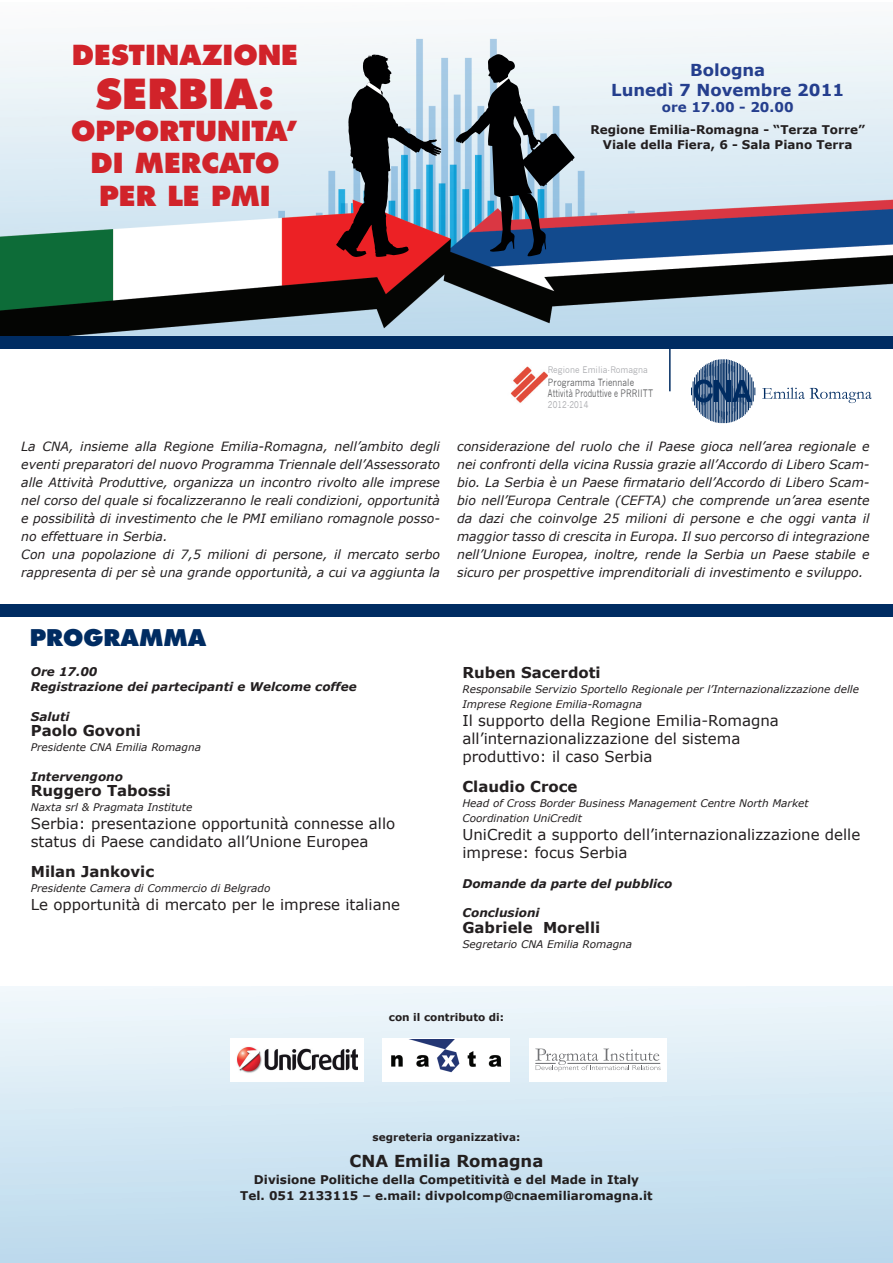
<style>
.page{position:relative;width:893px;height:1263px;background:#fff}
.page>*{position:absolute;margin:0;border:0;box-sizing:border-box;transform-origin:0 0}
.t1{font:800 40.5px "Futura";color:#d1232a}
.t2{font:800 27px "Futura";color:#d1232a}
.t3{font:800 22.5px "Futura";color:#002c62}
.t4{font:700 16.5px "Verdana";color:#231f20}
.t5{font:700 16.5px "Verdana";color:#253f8e}
.t6{font:15px/18px "Verdana";color:#231f20}
.t7{font:700 15px "Verdana";color:#231f20}
.t8{font:700 13.5px "Verdana";color:#253f8e}
.t9{font:italic 12.75px/18px "Verdana";color:#231f20;text-align:justify}
.t10{font:700 12px "Verdana";color:#231f20}
.t11{font:italic 700 12px "Verdana";color:#231f20}
.t12{font:italic 10.5px/15px "Verdana";color:#231f20}
.t13{font:700 10.5px "Verdana";color:#231f20}
.t14{font:10.05px "News Gothic";letter-spacing:.01em;color:#57585a;scale:.73 1}
.t15{font:9.75px "News Gothic";letter-spacing:.01em;color:#57585a;scale:.85 1}
.t16{font:9.15px "News Gothic";letter-spacing:.01em;color:#a8a9ad;scale:.83 1}
.t17{font:8.85px "News Gothic";letter-spacing:.01em;color:#a8a9ad;scale:.94 1}
</style>
<div class="page">
<img style="left:0;top:32px;width:893px;height:304px">
<svg style="left:456px;top:52px;width:119px;height:205px"></svg>
<svg style="left:336px;top:54px;width:105px;height:203px"></svg>
<hr style="left:736px;top:362px;width:1px;height:58px;background:#002c62">
<hr style="left:734px;top:362px;width:1px;height:59px;background:#002c62">
<hr style="left:710px;top:362px;width:1px;height:59px;background:#002c62">
<hr style="left:712px;top:362px;width:1px;height:59px;background:#002c62">
<hr style="left:732px;top:361px;width:1px;height:61px;background:#002c62">
<hr style="left:713px;top:361px;width:1px;height:61px;background:#002c62">
<hr style="left:731px;top:360px;width:1px;height:62px;background:#002c62">
<hr style="left:729px;top:360px;width:1px;height:62px;background:#002c62">
<hr style="left:728px;top:360px;width:1px;height:63px;background:#002c62">
<hr style="left:726px;top:359px;width:1px;height:64px;background:#002c62">
<hr style="left:724px;top:359px;width:1px;height:64px;background:#002c62">
<hr style="left:723px;top:359px;width:1px;height:64px;background:#002c62">
<hr style="left:721px;top:359px;width:1px;height:64px;background:#002c62">
<hr style="left:720px;top:359px;width:1px;height:64px;background:#002c62">
<hr style="left:718px;top:360px;width:1px;height:63px;background:#002c62">
<hr style="left:717px;top:360px;width:1px;height:63px;background:#002c62">
<hr style="left:715px;top:360px;width:1px;height:62px;background:#002c62">
<svg style="left:691px;top:363px;width:65px;height:57px"></svg>
<svg style="left:762px;top:388px;width:110px;height:15px"></svg>
<hr style="left:669px;top:345px;width:2px;height:46px;background:#002c62">
<img style="left:510px;top:366px;width:38px;height:37px">
<div style="left:0;top:336px;width:893px;height:13px;background:#002c62"></div>
<div style="left:0;top:604px;width:893px;height:13px;background:#002c62"></div>
<div style="left:0;top:986px;width:893px;height:277px;background:linear-gradient(to bottom,#f0f7fb,#b9d8ec)"></div>
<div style="left:529px;top:1038px;width:137px;height:44px;background:#fff"></div>
<svg style="left:535px;top:1048px;width:126px;height:24px"></svg>
<hr style="left:567px;top:1063px;width:93px;height:1px;background:#6c6d70">
<div style="left:383px;top:1038px;width:127px;height:44px;background:linear-gradient(to right,#fff,#fff)"></div>
<img style="left:384px;top:1040px;width:125px;height:40px">
<div style="left:230px;top:1038px;width:134px;height:44px;background:#fff"></div>
<img style="left:237px;top:1047px;width:120px;height:26px">
<p class="t2" style="left:72px;top:38px;width:228px">DESTINAZIONE</p>
<p class="t1" style="left:95px;top:68px;width:181px">SERBIA:</p>
<p class="t2" style="left:71px;top:114px;width:229px">OPPORTUNITA’</p>
<p class="t2" style="left:90px;top:146px;width:191px">DI MERCATO</p>
<p class="t2" style="left:99px;top:179px;width:173px">PER LE PMI</p>
<p class="t5" style="left:690px;top:60px;width:77px">Bologna</p>
<p class="t5" style="left:611px;top:80px;width:234px">Lunedì 7 Novembre 2011</p>
<p class="t8" style="left:662px;top:99px;width:133px">ore 17.00 - 20.00</p>
<p class="t10" style="left:590px;top:122px;width:276px">Regione Emilia-Romagna - “Terza Torre”</p>
<p class="t10" style="left:603px;top:137px;width:251px">Viale della Fiera, 6 - Sala Piano Terra</p>
<p class="t9" style="left:21px;top:437px;width:420px">La CNA, insieme alla Regione Emilia-Romagna, nell’ambito degli eventi preparatori del nuovo Programma Triennale dell’Assessorato alle Attività Produttive, organizza un incontro rivolto alle imprese nel corso del quale si focalizzeranno le reali condizioni, opportunità e possibilità di investimento che le PMI emiliano romagnole posso&shy;no effettuare in Serbia.</p>
<p class="t9" style="left:21px;top:545px;width:420px">Con una popolazione di 7,5 milioni di persone, il mercato serbo rappresenta di per sè una grande opportunità, a cui va aggiunta la</p>
<p class="t17" style="left:548px;top:365px;width:108px">Regione Emilia-Romagna</p>
<p class="t15" style="left:548px;top:377px;width:103px">Programma Triennale</p>
<p class="t14" style="left:548px;top:387px;width:146px">Attività Produttive e PRRIITT</p>
<p class="t16" style="left:548px;top:400px;width:50px">2012-2014</p>
<p class="t9" style="left:457px;top:437px;width:414px">considerazione del ruolo che il Paese gioca nell’area regionale e nei confronti della vicina Russia grazie all’Accordo di Libero Scam&shy;bio. La Serbia è un Paese firmatario dell’Accordo di Libero Scam&shy;bio nell’Europa Centrale (CEFTA) che comprende un’area esente da dazi che coinvolge 25 milioni di persone e che oggi vanta il maggior tasso di crescita in Europa. Il suo percorso di integrazione nell’Unione Europea, inoltre, rende la Serbia un Paese stabile e sicuro per prospettive imprenditoriali di investimento e sviluppo.</p>
<p class="t3" style="left:30px;top:623px;width:178px">PROGRAMMA</p>
<p class="t11" style="left:31px;top:664px;width:68px">Ore 17.00</p>
<p class="t11" style="left:31px;top:679px;width:327px">Registrazione dei partecipanti e Welcome coffee</p>
<p class="t11" style="left:31px;top:709px;width:40px">Saluti</p>
<p class="t7" style="left:31px;top:721px;width:112px">Paolo Govoni</p>
<p class="t12" style="left:31px;top:739px;width:172px">Presidente CNA Emilia Romagna</p>
<p class="t11" style="left:31px;top:769px;width:94px">Intervengono</p>
<p class="t7" style="left:31px;top:781px;width:142px">Ruggero Tabossi</p>
<p class="t12" style="left:31px;top:799px;width:163px">Naxta srl &amp; Pragmata Institute</p>
<p class="t6" style="left:31px;top:814px;width:366px">Serbia: presentazione opportunità connesse allo</p>
<p class="t6" style="left:31px;top:832px;width:339px">status di Paese candidato all’Unione Europea</p>
<p class="t7" style="left:31px;top:862px;width:125px">Milan Jankovic</p>
<p class="t12" style="left:31px;top:880px;width:241px">Presidente Camera di Commercio di Belgrado</p>
<p class="t6" style="left:31px;top:895px;width:371px">Le opportunità di mercato per le imprese italiane</p>
<p class="t7" style="left:462px;top:663px;width:140px">Ruben Sacerdoti</p>
<p class="t12" style="left:462px;top:682px;width:398px">Responsabile Servizio Sportello Regionale per l’Internazionalizzazione delle<br>Imprese Regione Emilia-Romagna</p>
<p class="t6" style="left:462px;top:711px;width:318px">Il supporto della Regione Emilia-Romagna</p>
<p class="t6" style="left:462px;top:729px;width:279px">all’internazionalizzazione del sistema</p>
<p class="t6" style="left:462px;top:747px;width:192px">produttivo: il caso Serbia</p>
<p class="t7" style="left:462px;top:777px;width:117px">Claudio Croce</p>
<p class="t12" style="left:462px;top:796px;width:348px">Head of Cross Border Business Management Centre North Market</p>
<p class="t12" style="left:462px;top:811px;width:121px">Coordination UniCredit</p>
<p class="t6" style="left:462px;top:825px;width:399px">UniCredit a supporto dell’internazionalizzazione delle imprese: focus Serbia</p>
<p class="t11" style="left:462px;top:876px;width:212px">Domande da parte del pubblico</p>
<p class="t11" style="left:462px;top:905px;width:79px">Conclusioni</p>
<p class="t7" style="left:462px;top:918px;width:139px">Gabriele Morelli</p>
<p class="t12" style="left:462px;top:937px;width:171px">Segretario CNA Emilia Romagna</p>
<p class="t13" style="left:389px;top:1010px;width:117px">con il contributo di:</p>
<p class="t4" style="left:350px;top:1119px;width:195px">CNA Emilia Romagna</p>
<p class="t13" style="left:373px;top:1131px;width:149px">segreteria organizzativa:</p>
<p class="t4" style="left:350px;top:1151px;width:195px">CNA Emilia Romagna</p>
<p class="t10" style="left:254px;top:1172px;width:387px">Divisione Politiche della Competitività e del Made in Italy</p>
<p class="t10" style="left:240px;top:1188px;width:414px">Tel. 051 2133115 – e.mail: divpolcomp@cnaemiliaromagna.it</p>
</div>
